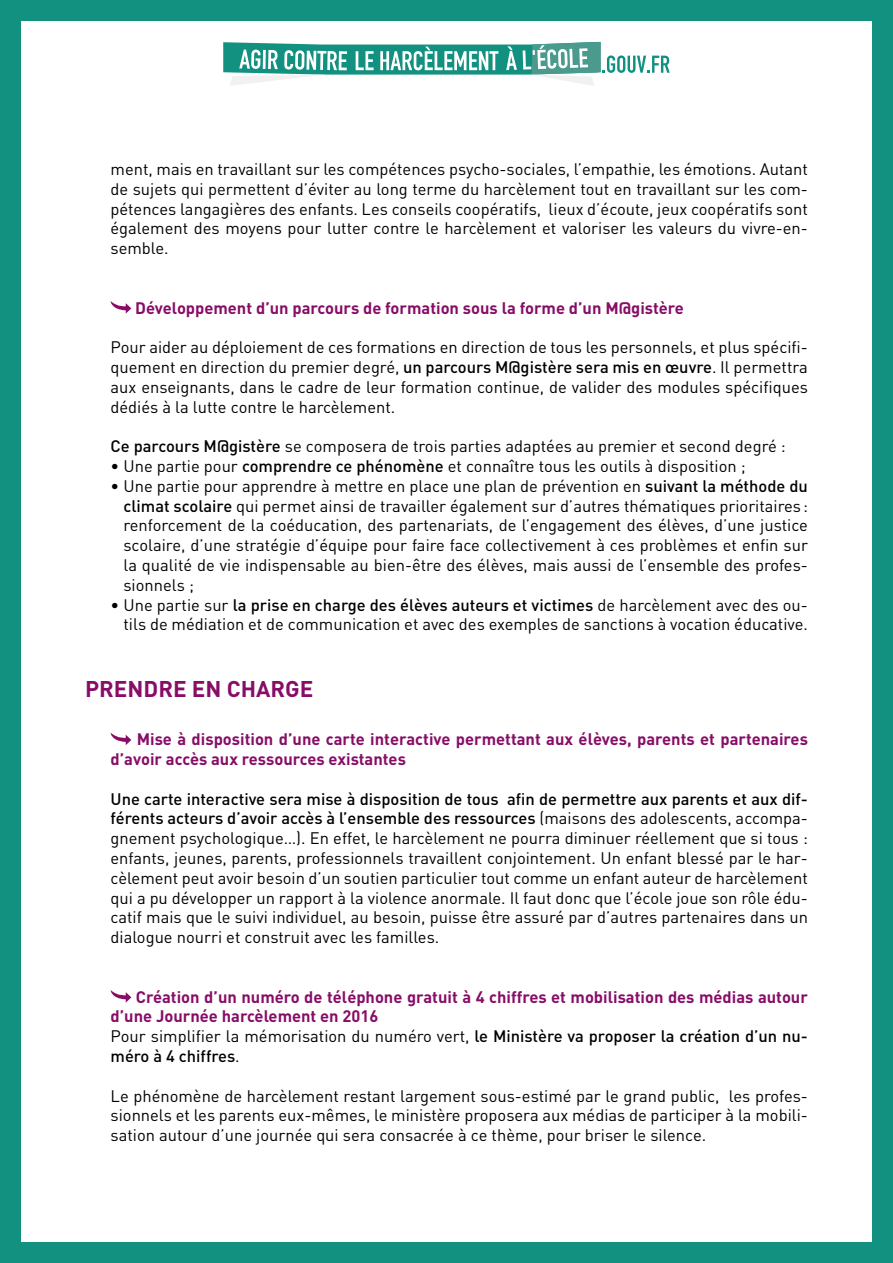
<style>
.page{position:relative;width:893px;height:1263px;background:#129080}
.page>*{position:absolute;margin:0;border:0;box-sizing:border-box;transform-origin:0 0}
.t1{font:700 22.5px "DIN";color:#870d67}
.t2{font:16.5px/19.8px "DIN";color:#000;text-align:justify}
.t3{font:700 16.5px/19.8px "DIN";color:#870d67}
.s1{font-weight:500}
.s2{font-weight:400;color:#000}
.s3{font-weight:500;color:#000}
</style>
<div class="page">
<div style="left:21px;top:21px;width:851px;height:1221px;background:#fff"></div>
<svg style="left:223px;top:42px;width:447px;height:44px"></svg>
<svg style="left:111px;top:301px;width:20px;height:13px"></svg>
<svg style="left:111px;top:733px;width:20px;height:12px"></svg>
<svg style="left:111px;top:990px;width:20px;height:12px"></svg>
<p class="t2" style="left:111px;top:159px;width:699px">ment, mais en travaillant sur les compétences psycho-sociales, l’empathie, les émotions. Autant de sujets qui permettent d’éviter au long terme du harcèlement tout en travaillant sur les com&shy;pétences langagières des enfants. Les conseils coopératifs, lieux d’écoute, jeux coopératifs sont également des moyens pour lutter contre le harcèlement et valoriser les valeurs du vivre-en&shy;semble.</p>
<p class="t3" style="left:135px;top:297px;width:550px">Développement d’un parcours de formation sous la forme d’un M@gistère</p>
<p class="t2" style="left:111px;top:337px;width:699px">Pour aider au déploiement de ces formations en direction de tous les personnels, et plus spécifi&shy;quement en direction du premier degré, <span class="s1">un parcours M@gistère sera mis en œuvre</span>. Il permettra aux enseignants, dans le cadre de leur formation continue, de valider des modules spécifiques dédiés à la lutte contre le harcèlement.</p>
<p class="t2" style="left:111px;top:436px;width:677px"><span class="s1">Ce parcours M@gistère</span> se composera de trois parties adaptées au premier et second degré :</p>
<p class="t2" style="left:111px;top:456px;width:637px">• Une partie pour <span class="s1">comprendre ce phénomène</span> et connaître tous les outils à disposition ;</p>
<p class="t2" style="left:123px;top:476px;width:686px;text-indent:-13px">• Une partie pour apprendre à mettre en place une plan de prévention en <span class="s1">suivant la méthode du climat scolaire</span> qui permet ainsi de travailler également sur d’autres thématiques prioritaires : renforcement de la coéducation, des partenariats, de l’engagement des élèves, d’une justice scolaire, d’une stratégie d’équipe pour faire face collectivement à ces problèmes et enfin sur la qualité de vie indispensable au bien-être des élèves, mais aussi de l’ensemble des profes&shy;sionnels ;</p>
<p class="t2" style="left:111px;top:594px;width:699px;text-align:right">• Une partie sur <span class="s1">la prise en charge des élèves auteurs et victimes</span> de harcèlement avec des ou&shy;tils de médiation et de communication et avec des exemples de sanctions à vocation éducative.</p>
<h1 class="t1" style="left:85px;top:674px;width:30px">Prendre</h1>
<h1 class="t1" style="left:192px;top:674px;width:50px">en charge</h1>
<p class="t3" style="left:111px;top:729px;width:699px;text-indent:26px">Mise à disposition d’une carte interactive permettant aux élèves, parents et partenaires d’avoir accès aux ressources existantes</p>
<p class="t2" style="left:111px;top:788px;width:699px"><span class="s1">Une carte interactive sera mise à disposition de tous afin de permettre aux parents et aux dif&shy;férents acteurs d’avoir accès à l’ensemble des ressources</span> (maisons des adolescents, accompa&shy;gnement psychologique…). En effet, le harcèlement ne pourra diminuer réellement que si tous : enfants, jeunes, parents, professionnels travaillent conjointement. Un enfant blessé par le har&shy;cèlement peut avoir besoin d’un soutien particulier tout comme un enfant auteur de harcèlement qui a pu développer un rapport à la violence anormale. Il faut donc que l’école joue son rôle édu&shy;catif mais que le suivi individuel, au besoin, puisse être assuré par d’autres partenaires dans un dialogue nourri et construit avec les familles.</p>
<p class="t3" style="left:111px;top:986px;width:699px;text-indent:25px">Création d’un numéro de téléphone gratuit à 4 chiffres et mobilisation des médias autour d’une Journée harcèlement en 2016<br><span class="s2">Pour simplifier la mémorisation du numéro vert,</span> <span class="s3">le Ministère va proposer la création d’un nu&shy;méro à 4 chiffres</span><span class="s2">.</span></p>
<p class="t2" style="left:111px;top:1085px;width:699px">Le phénomène de harcèlement restant largement sous-estimé par le grand public, les profes&shy;sionnels et les parents eux-mêmes, le ministère proposera aux médias de participer à la mobili&shy;sation autour d’une journée qui sera consacrée à ce thème, pour briser le silence.</p>
</div>
